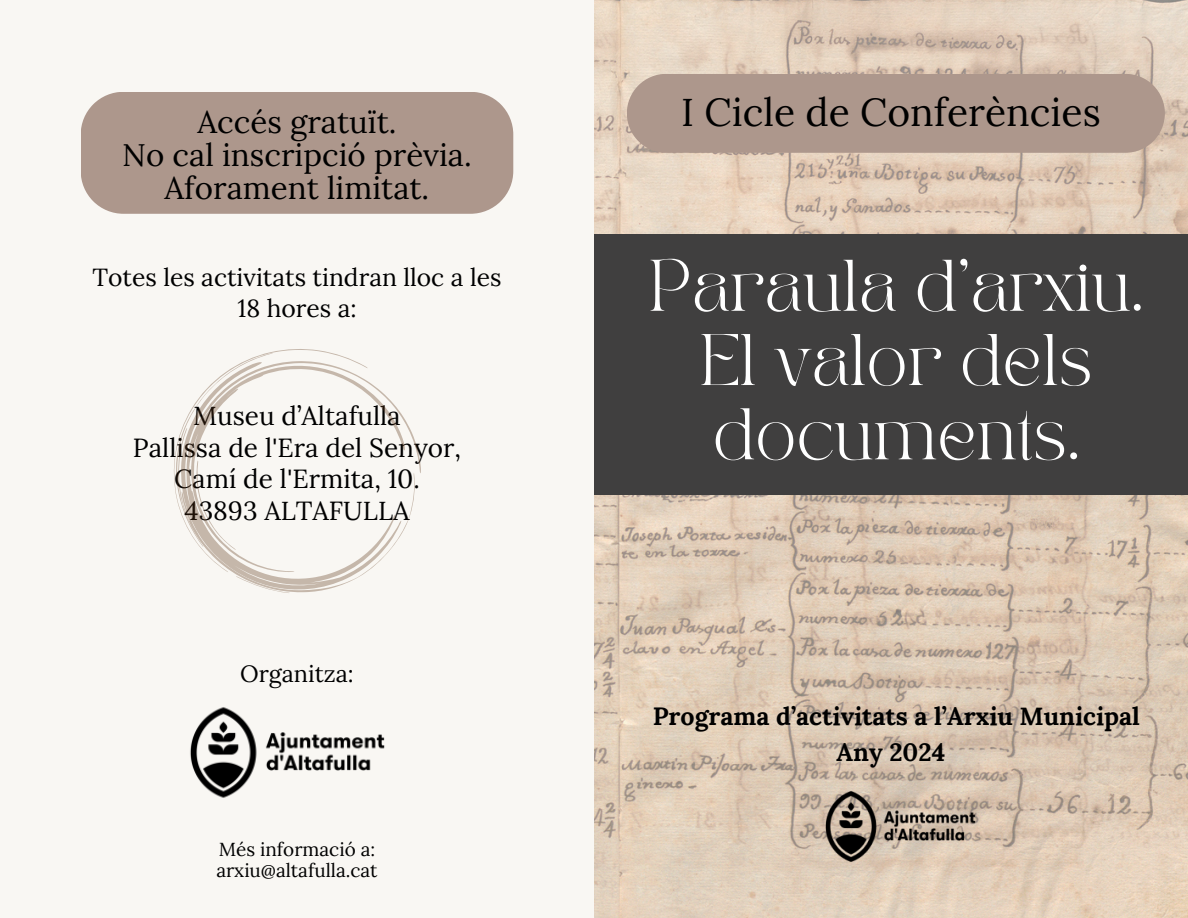
<style>
.page{position:relative;width:1188px;height:918px;background:#fff}
.page>*{position:absolute;margin:0;border:0;box-sizing:border-box;transform-origin:0 0}
.t1{font:51px/74.2px "TAN PEARL Regular";color:#fff;text-align:center}
.t2{font:39px "Lora";color:#000}
.t3{font:31.35px/32.8px "Lora";color:#000;text-align:center}
.t4{font:26.1px/31.5px "Lora";color:#000;text-align:center}
.t5{font:700 24.9px "Lora";color:#000}
.t6{font:24.6px/31.5px "Lora";color:#000;text-align:center}
.t7{font:23.4px "Lora";color:#000}
.t8{font:18.9px "Lora";color:#000}
</style>
<div class="page">
<div style="left:0;top:0;width:594px;height:918px;background:#f9f7f3"></div>
<img style="left:594px;top:0;width:594px;height:918px">
<img style="left:800px;top:776px;width:201px;height:101px">
<div style="left:81px;top:92px;width:432px;height:122px;background:#ad978c"></div>
<div style="left:594px;top:234px;width:594px;height:261px;background:#403f3f"></div>
<div style="left:627px;top:74px;width:538px;height:79px;background:#ad978c"></div>
<svg style="left:174px;top:349px;width:242px;height:244px"></svg>
<img style="left:190px;top:707px;width:195px;height:91px">
<h5 class="t3" style="left:122px;top:105px;width:351px">Accés gratuït.<br>No cal inscripció prèvia.<br>Aforament limitat.</h5>
<h3 class="t6" style="left:92px;top:261px;width:411px">Totes les activitats tindran lloc a les<br>18 hores a:</h3>
<h2 class="t4" style="left:133px;top:400px;width:330px">Museu d’Altafulla<br>Pallissa de l'Era del Senyor,<br>Camí de l'Ermita, 10.<br>43893 ALTAFULLA</h2>
<h1 class="t7" style="left:240px;top:659px;width:115px">Organitza:</h1>
<h5 class="t8" style="left:219px;top:837px;width:158px">Més informació a:</h5>
<p class="t8" style="left:216px;top:858px;width:163px">arxiu@altafulla.cat</p>
<p class="t2" style="left:681px;top:87px;width:421px">I Cicle de Conferències</p>
<p class="t1" style="left:649px;top:254px;width:496px">Paraula d’arxiu.<br>El valor dels documents.</p>
<p class="t5" style="left:653px;top:700px;width:489px">Programa d’activitats a l’Arxiu Municipal</p>
<p class="t5" style="left:837px;top:736px;width:110px">Any 2024</p>
</div>
